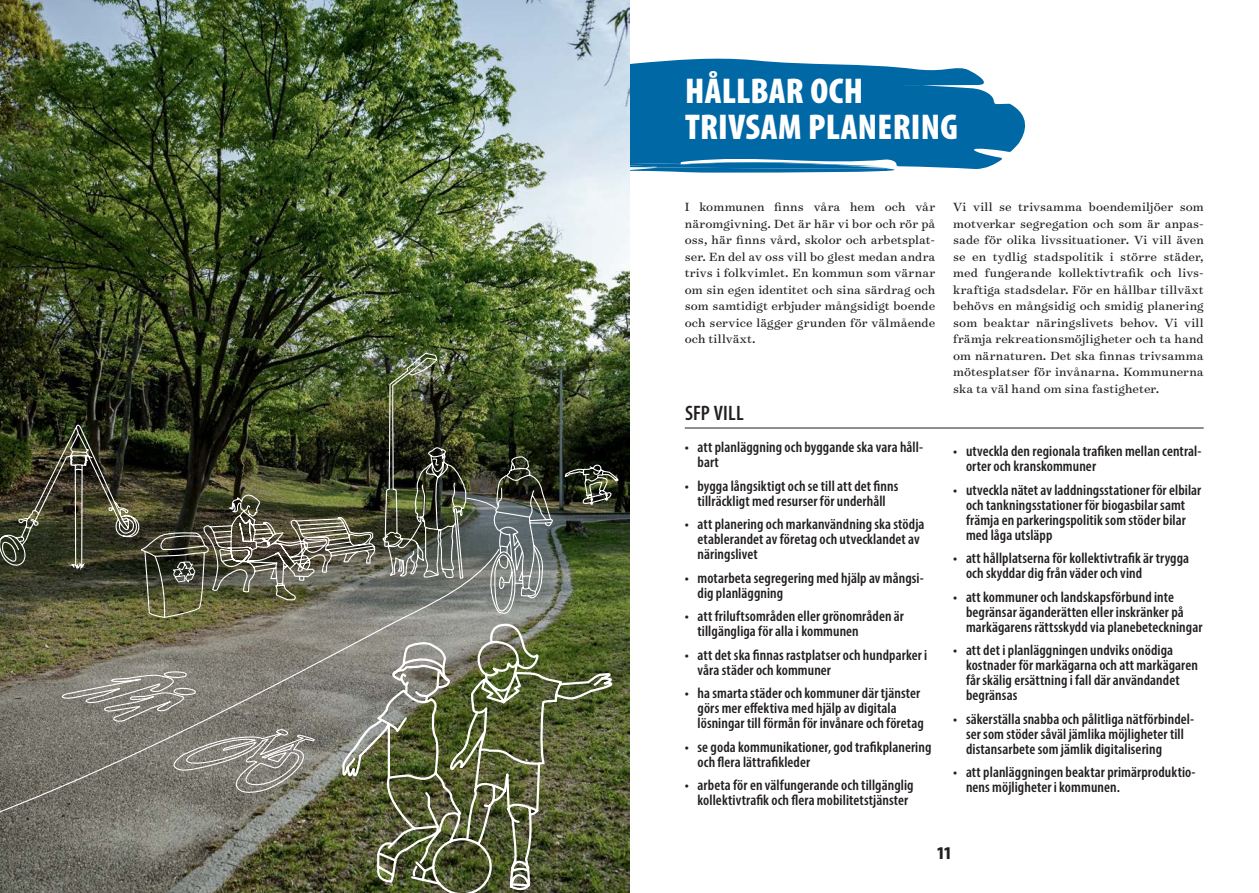
<style>
.page{position:relative;width:1259px;height:893px;background:#fff}
.page>*{position:absolute;margin:0;border:0;box-sizing:border-box;transform-origin:0 0}
.VI_VILL{font:900 condensed 36px "Myriad Pro";letter-spacing:.01em;color:#fff}
.VI_VILL-2{font:600 condensed 21px "Myriad Pro";letter-spacing:.01em;color:#231f20}
.t1{font:900 condensed 18px "Myriad Pro";color:#231f20}
.VI_VILL-3{font:600 condensed 15px/15px "Myriad Pro";letter-spacing:.005em;color:#231f20}
.t2{font:13.5px/16.5px "Surveyor Text";letter-spacing:.01em;color:#231f20;text-align:justify}
</style>
<div class="page">
<svg style="left:629px;top:57px;width:397px;height:112px;background:#247cb2"></svg>
<svg style="left:898px;top:85px;width:23px;height:1px"></svg>
<svg style="left:629px;top:161px;width:277px;height:12px"></svg>
<img style="left:0;top:0;width:629px;height:893px">
<hr style="left:685px;top:428px;width:518px;height:1px;background:#231f20">
<svg style="left:342px;top:838px;width:274px;height:55px;background:#59603d"></svg>
<img style="left:0;top:456px;width:619px;height:382px">
<svg style="left:0;top:424px;width:154px;height:194px;background:#42422e"></svg>
<img style="left:154px;top:352px;width:313px;height:437px">
<p class="VI_VILL" style="left:685px;top:68px;width:179px">HÅLLBAR OCH</p>
<p class="VI_VILL" style="left:685px;top:104px;width:274px">TRIVSAM PLANERING</p>
<p class="t2" style="left:685px;top:198px;width:252px">I kommunen finns våra hem och vår näromgivning. Det är här vi bor och rör på oss, här finns vård, skolor och arbetsplat&shy;ser. En del av oss vill bo glest medan andra trivs i folkvimlet. En kommun som värnar om sin egen identitet och sina särdrag och som samtidigt erbjuder mångsidigt boende och service lägger grunden för välmående och tillväxt.</p>
<p class="VI_VILL-2" style="left:685px;top:400px;width:60px">SFP VILL</p>
<p class="VI_VILL-3" style="left:697px;top:440px;width:227px;text-indent:-13px">• att planläggning och byggande ska vara håll&shy;bart</p>
<p class="VI_VILL-3" style="left:685px;top:478px;width:215px;text-align:center">• bygga långsiktigt och se till att det finns tillräckligt med resurser för underhåll</p>
<p class="VI_VILL-3" style="left:697px;top:517px;width:228px;text-indent:-13px">• att planering och markanvändning ska stödja etablerandet av företag och utvecklandet av näringslivet</p>
<p class="VI_VILL-3" style="left:697px;top:570px;width:228px;text-indent:-13px">• motarbeta segregering med hjälp av mångsi&shy;dig planläggning</p>
<p class="VI_VILL-3" style="left:697px;top:609px;width:208px;text-indent:-13px">• att friluftsområden eller grönområden är tillgängliga för alla i kommunen</p>
<p class="VI_VILL-3" style="left:697px;top:647px;width:231px;text-indent:-13px">• att det ska finnas rastplatser och hundparker i våra städer och kommuner</p>
<p class="VI_VILL-3" style="left:697px;top:686px;width:228px;text-indent:-13px">• ha smarta städer och kommuner där tjänster görs mer effektiva med hjälp av digitala lösningar till förmån för invånare och företag</p>
<p class="VI_VILL-3" style="left:697px;top:739px;width:235px;text-indent:-13px">• se goda kommunikationer, god trafikplanering och flera lättrafikleder</p>
<p class="VI_VILL-3" style="left:685px;top:778px;width:230px;text-align:center">• arbeta för en välfungerande och tillgänglig kollektivtrafik och flera mobilitetstjänster</p>
<p class="t2" style="left:953px;top:198px;width:252px">Vi vill se trivsamma boendemiljöer som motverkar segregation och som är anpas&shy;sade för olika livssituationer. Vi vill även se en tydlig stadspolitik i större städer, med fungerande kollektivtrafik och livs&shy;kraftiga stadsdelar. För en hållbar tillväxt behövs en mångsidig och smidig planering som beaktar näringslivets behov. Vi vill främja rekreationsmöjligheter och ta hand om närnaturen. Det ska finnas trivsamma mötesplatser för invånarna. Kommunerna ska ta väl hand om sina fastigheter.</p>
<p class="VI_VILL-3" style="left:966px;top:443px;width:237px;text-indent:-13px">• utveckla den regionala trafiken mellan central&shy;orter och kranskommuner</p>
<p class="VI_VILL-3" style="left:966px;top:482px;width:237px;text-indent:-13px">• utveckla nätet av laddningsstationer för elbilar och tankningsstationer för biogasbilar samt främja en parkeringspolitik som stöder bilar med låga utsläpp</p>
<p class="VI_VILL-3" style="left:966px;top:550px;width:225px;text-indent:-13px">• att hållplatserna för kollektivtrafik är trygga och skyddar dig från väder och vind</p>
<p class="VI_VILL-3" style="left:966px;top:589px;width:238px;text-indent:-13px">• att kommuner och landskapsförbund inte begränsar äganderätten eller inskränker på markägarens rättsskydd via planebeteckningar</p>
<p class="VI_VILL-3" style="left:966px;top:642px;width:233px;text-indent:-13px">• att det i planläggningen undviks onödiga kostnader för markägarna och att markägaren får skälig ersättning i fall där användandet begränsas</p>
<p class="VI_VILL-3" style="left:966px;top:711px;width:230px;text-indent:-13px">• säkerställa snabba och pålitliga nätförbindel&shy;ser som stöder såväl jämlika möjligheter till distansarbete som jämlik digitalisering</p>
<p class="VI_VILL-3" style="left:966px;top:764px;width:231px;text-indent:-13px">• att planläggningen beaktar primärproduktio&shy;nens möjligheter i kommunen.</p>
<p class="t1" style="left:936px;top:841px;width:16px">11</p>
</div>
